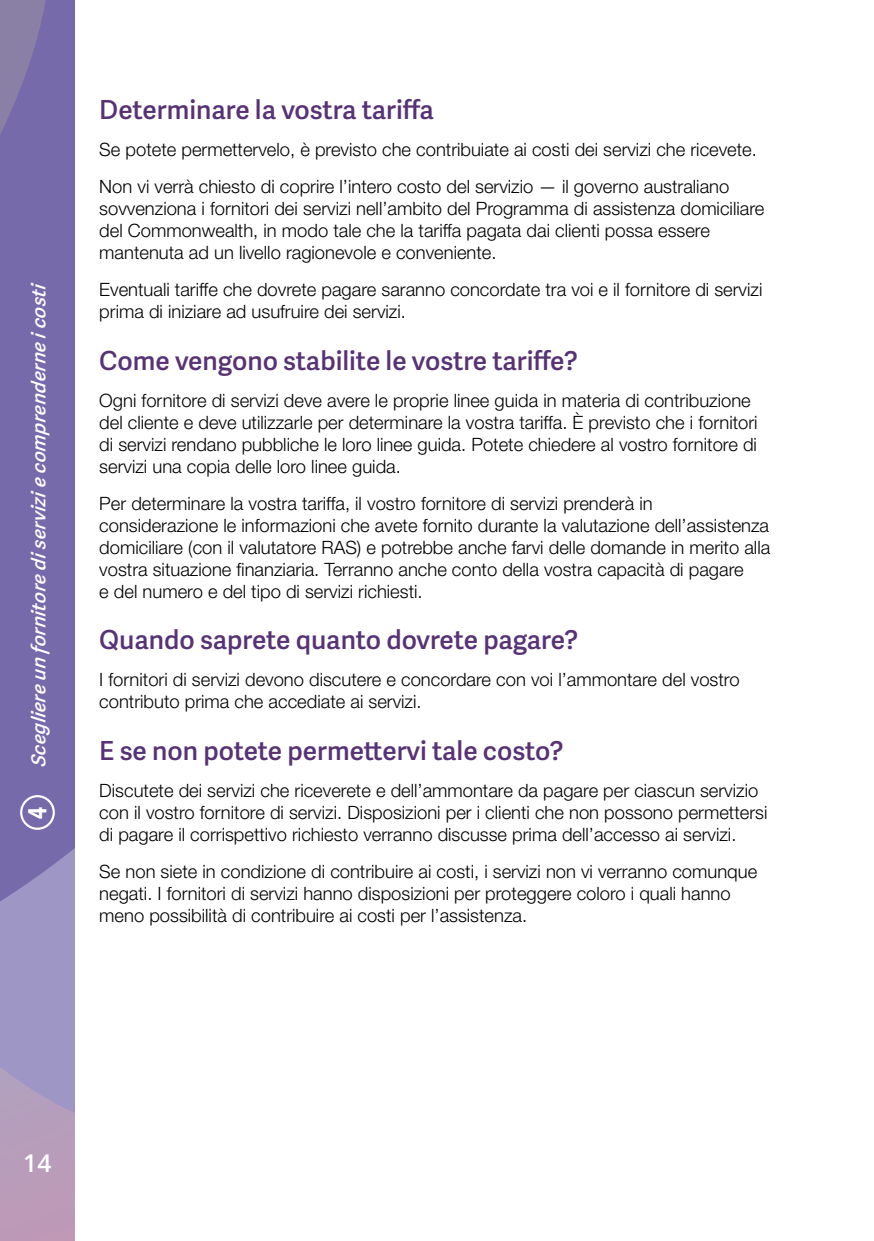
<style>
.page{position:relative;width:874px;height:1241px;background:#fff}
.page>*{position:absolute;margin:0;border:0;box-sizing:border-box;transform-origin:0 0}
.t1{font:700 condensed 28px "Myriad Pro";color:#fff}
.t2{font:600 26.25px "Adelle Sans";color:#573275}
.t3{font:600 24.5px "Open Sans";color:#fff}
.t4{font:italic 600 19.25px "Adelle Sans";color:#fff}
.t5{font:300 18.38px/22.1px "Helvetica Neue LT Std";color:#000}
</style>
<div class="page">
<div style="left:0;top:0;width:74px;height:844px;background:#766aab"></div>
<svg style="left:0;top:844px;width:74px;height:396px;background:#a494be"></svg>
<div style="left:21px;top:796px;width:33px;height:32px;background:#766aab;border-radius:50%"></div>
<div style="left:20px;top:795px;width:35px;height:34px;border:2px solid #fff;border-radius:50%"></div>
<p class="t4" style="left:25px;top:767px;width:488px;rotate:-90deg">Scegliere un fornitore diservizie comprenderne icosti</p>
<h1 class="t1" style="left:20px;top:818px;width:13px;rotate:-90deg">4</h1>
<h2 class="t2" style="left:99px;top:91px;width:336px">Determinare la vostra tariffa</h2>
<p class="t5" style="left:99px;top:131px;width:658px;line-height:36.9px">Se potete permettervelo, è previsto che contribuiate ai costi dei servizi che ricevete.<br>Non vi verrà chiesto di coprire l’intero costo del servizio — il governo australiano</p>
<p class="t5" style="left:99px;top:197px;width:666px">sovvenziona i fornitori dei servizi nell’ambito del Programma di assistenza domiciliare del Commonwealth, in modo tale che la tariffa pagata dai clienti possa essere mantenuta ad un livello ragionevole e conveniente.</p>
<p class="t5" style="left:99px;top:278px;width:664px">Eventuali tariffe che dovrete pagare saranno concordate tra voi e il fornitore di servizi prima di iniziare ad usufruire dei servizi.</p>
<h2 class="t2" style="left:99px;top:341px;width:480px">Come vengono stabilite le vostre tariffe?</h2>
<p class="t5" style="left:99px;top:388px;width:659px">Ogni fornitore di servizi deve avere le proprie linee guida in materia di contribuzione del cliente e deve utilizzarle per determinare la vostra tariffa. È previsto che i fornitori di servizi rendano pubbliche le loro linee guida. Potete chiedere al vostro fornitore di servizi una copia delle loro linee guida.</p>
<p class="t5" style="left:99px;top:491px;width:672px">Per determinare la vostra tariffa, il vostro fornitore di servizi prenderà in considerazione le informazioni che avete fornito durante la valutazione dell’assistenza domiciliare (con il valutatore RAS) e potrebbe anche farvi delle domande in merito alla vostra situazione finanziaria. Terranno anche conto della vostra capacità di pagare<br>e del numero e del tipo di servizi richiesti.</p>
<h2 class="t2" style="left:99px;top:621px;width:480px">Quando saprete quanto dovrete pagare?</h2>
<p class="t5" style="left:99px;top:668px;width:641px">I fornitori di servizi devono discutere e concordare con voi l’ammontare del vostro contributo prima che accediate ai servizi.</p>
<h2 class="t2" style="left:99px;top:731px;width:465px">E se non potete permettervi tale costo?</h2>
<p class="t5" style="left:99px;top:778px;width:669px">Discutete dei servizi che riceverete e dell’ammontare da pagare per ciascun servizio con il vostro fornitore di servizi. Disposizioni per i clienti che non possono permettersi di pagare il corrispettivo richiesto verranno discusse prima dell’accesso ai servizi.</p>
<p class="t5" style="left:99px;top:859px;width:659px">Se non siete in condizione di contribuire ai costi, i servizi non vi verranno comunque negati. I fornitori di servizi hanno disposizioni per proteggere coloro i quali hanno meno possibilità di contribuire ai costi per l’assistenza.</p>
<h3 class="t3" style="left:23px;top:1145px;width:30px">14</h3>
</div>
